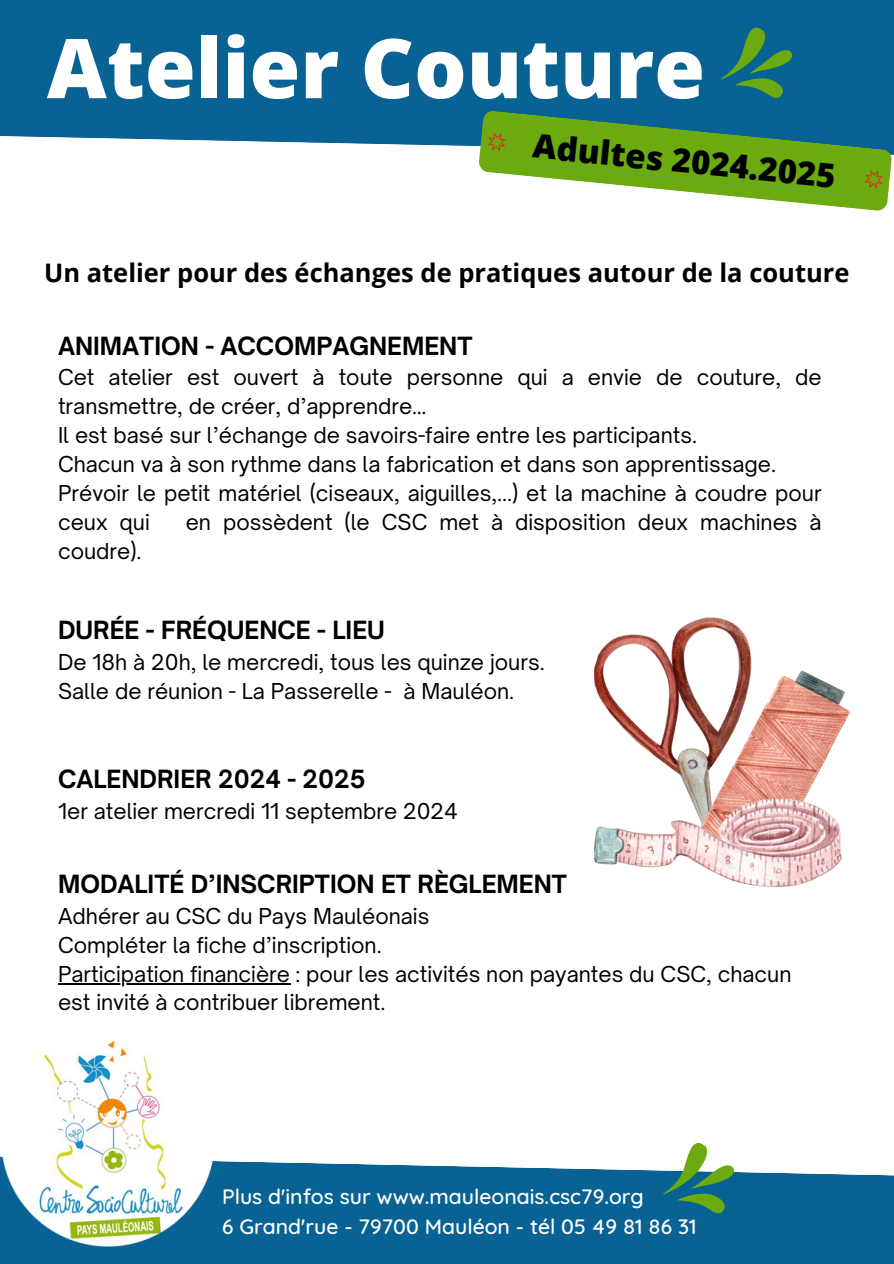
<style>
.page{position:relative;width:894px;height:1264px;background:#fff}
.page>*{position:absolute;margin:0;border:0;box-sizing:border-box;transform-origin:0 0}
.t1{font:800 82.5px "Open Sans";color:#fff}
.t2{font:800 33px "Open Sans";color:#000}
.t3{font:700 25.5px "Open Sans";color:#000}
.t4{font:700 24px "Open Sauce One";color:#000}
.t5{font:500 21.15px/29.2px "Quicksand";color:#fff}
.t6{font:21px/29px "Open Sauce One";color:#000}
</style>
<div class="page">
<svg style="left:0;top:0;width:893px;height:155px;background:#1b6f9c"></svg>
<div style="left:0;top:1161px;width:893px;height:102px;background:#086394"></div>
<img style="left:0;top:1041px;width:219px;height:205px">
<svg style="left:662px;top:1143px;width:80px;height:80px"></svg>
<hr style="left:58px;top:983px;width:232px;height:2px;background:#000">
<svg style="left:478px;top:24px;width:414px;height:187px;background:#448c72"></svg>
<img style="left:594px;top:617px;width:256px;height:269px">
<p class="t1" style="left:47px;top:10px;width:659px">Atelier Couture</p>
<p class="t2" style="left:535px;top:122px;width:305px;rotate:6deg">Adultes 2024.2025</p>
<p class="t3" style="left:44px;top:254px;width:806px">Un atelier pour des échanges de pratiques autour de la couture</p>
<p class="t4" style="left:58px;top:331px;width:416px">ANIMATION - ACCOMPAGNEMENT</p>
<h2 class="t6" style="left:58px;top:363px;width:765px">Cet atelier est ouvert à toute personne qui a envie de couture, de transmettre, de créer, d’apprendre…</h2>
<h3 class="t6" style="left:58px;top:420px;width:640px">Il est basé sur l’échange de savoirs-faire entre les participants.</h3>
<p class="t6" style="left:58px;top:449px;width:719px">Chacun va à son rythme dans la fabrication et dans son apprentissage.</p>
<p class="t6" style="left:58px;top:478px;width:765px">Prévoir le petit matériel (ciseaux, aiguilles,...) et la machine à coudre pour ceux qui</p>
<p class="t6" style="left:186px;top:507px;width:637px">en possèdent (le CSC met à disposition deux machines à</p>
<p class="t6" style="left:58px;top:536px;width:85px">coudre).</p>
<p class="t4" style="left:58px;top:615px;width:328px">DURÉE - FRÉQUENCE - LIEU</p>
<p class="t6" style="left:58px;top:647px;width:488px">De 18h à 20h, le mercredi, tous les quinze jours.</p>
<p class="t6" style="left:58px;top:676px;width:457px">Salle de réunion - La Passerelle - à Mauléon.</p>
<p class="t4" style="left:58px;top:764px;width:309px">CALENDRIER 2024 - 2025</p>
<p class="t6" style="left:58px;top:796px;width:401px">1er atelier mercredi 11 septembre 2024</p>
<p class="t4" style="left:58px;top:869px;width:510px">MODALITÉ D’INSCRIPTION ET RÈGLEMENT</p>
<p class="t6" style="left:58px;top:901px;width:373px">Adhérer au CSC du Pays Mauléonais</p>
<p class="t6" style="left:58px;top:930px;width:325px">Compléter la fiche d’inscription.</p>
<p class="t6" style="left:58px;top:959px;width:734px">Participation financière : pour les activités non payantes du CSC, chacun est invité à contribuer librement.</p>
<h1 class="t5" style="left:222px;top:1181px;width:476px">Plus d'infos sur www.mauleonais.csc79.org<br>6 Grand'rue - 79700 Mauléon - tél 05 49 81 86 31</h1>
</div>
